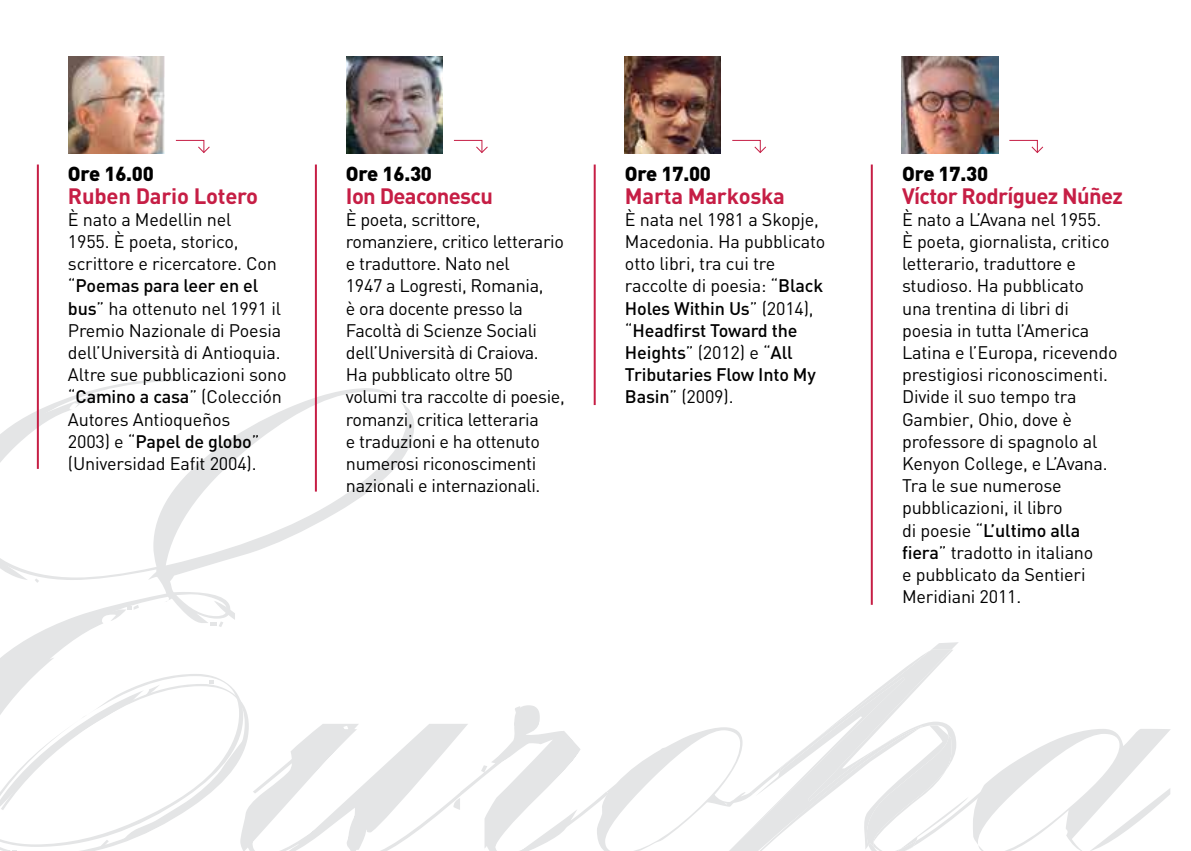
<style>
.page{position:relative;width:1191px;height:851px;background:#fff}
.page>*{position:absolute;margin:0;border:0;box-sizing:border-box;transform-origin:0 0}
.t1{font:700 22px "DIN";letter-spacing:-.03em;color:#c61e45}
.t2{font:700 22px "DIN";letter-spacing:-.01em;color:#c61e45}
.t3{font:900 20px "DIN";letter-spacing:-.01em;color:#000}
.t4{font:18px/22.2px "DIN";letter-spacing:-.01em;color:#000}
.s1{font-weight:500}
</style>
<div class="page">
<svg style="left:0;top:378px;width:414px;height:215px"></svg>
<svg style="left:0;top:593px;width:1171px;height:257px"></svg>
<hr style="left:37px;top:164px;width:2px;height:305px;background:#c61e45">
<img style="left:68px;top:57px;width:96px;height:96px">
<svg style="left:175px;top:139px;width:35px;height:14px"></svg>
<hr style="left:593px;top:164px;width:2px;height:241px;background:#c61e45">
<hr style="left:315px;top:164px;width:2px;height:327px;background:#c61e45">
<img style="left:346px;top:57px;width:96px;height:96px">
<svg style="left:453px;top:139px;width:35px;height:14px"></svg>
<svg style="left:732px;top:139px;width:34px;height:14px"></svg>
<img style="left:624px;top:57px;width:97px;height:96px">
<hr style="left:870px;top:164px;width:2px;height:440px;background:#c61e45">
<svg style="left:1009px;top:139px;width:35px;height:14px"></svg>
<img style="left:901px;top:57px;width:97px;height:96px">
<p class="t3" style="left:68px;top:161px;width:88px">Ore 16.00</p>
<p class="t2" style="left:68px;top:181px;width:192px">Ruben Dario Lotero</p>
<p class="t4" style="left:68px;top:208px;width:220px">È nato a Medellin nel<br>1955. È poeta, storico, scrittore e ricercatore. Con “<span class="s1">Poemas para leer en el bus</span>” ha ottenuto nel 1991 il<br>Premio Nazionale di Poesia dell’Università di Antioquia.<br>Altre sue pubblicazioni sono “<span class="s1">Camino a casa</span>” (Colección<br>Autores Antioqueños<br>2003) e “<span class="s1">Papel de globo</span>” (Universidad Eafit 2004).</p>
<p class="t3" style="left:346px;top:161px;width:88px">Ore 16.30</p>
<p class="t1" style="left:346px;top:181px;width:149px">Ion Deaconescu</p>
<p class="t4" style="left:346px;top:208px;width:220px">È poeta, scrittore, romanziere, critico letterario e traduttore. Nato nel<br>1947 a Logresti, Romania,<br>è ora docente presso la<br>Facoltà di Scienze Sociali dell’Università di Craiova.<br>Ha pubblicato oltre 50 volumi tra raccolte di poesie, romanzi, critica letteraria<br>e traduzioni e ha ottenuto numerosi riconoscimenti nazionali e internazionali.</p>
<p class="t3" style="left:625px;top:161px;width:88px">Ore 17.00</p>
<p class="t2" style="left:625px;top:181px;width:162px">Marta Markoska</p>
<p class="t4" style="left:625px;top:208px;width:202px">È nata nel 1981 a Skopje,<br>Macedonia. Ha pubblicato otto libri, tra cui tre raccolte di poesia: “<span class="s1">Black<br>Holes Within Us</span>” (2014), “<span class="s1">Headfirst Toward the<br>Heights</span>” (2012) e “<span class="s1">All<br>Tributaries Flow Into My<br>Basin</span>” (2009).</p>
<p class="t3" style="left:902px;top:161px;width:88px">Ore 17.30</p>
<p class="t1" style="left:902px;top:181px;width:222px">Víctor Rodríguez Núñez</p>
<p class="t4" style="left:902px;top:208px;width:217px">È nato a L’Avana nel 1955.<br>È poeta, giornalista, critico letterario, traduttore e studioso. Ha pubblicato una trentina di libri di poesia in tutta l’America<br>Latina e l’Europa, ricevendo prestigiosi riconoscimenti.<br>Divide il suo tempo tra<br>Gambier, Ohio, dove è professore di spagnolo al<br>Kenyon College, e L’Avana.<br>Tra le sue numerose pubblicazioni, il libro<br>di poesie “<span class="s1">L’ultimo alla fiera</span>” tradotto in italiano<br>e pubblicato da Sentieri<br>Meridiani 2011.</p>
</div>
